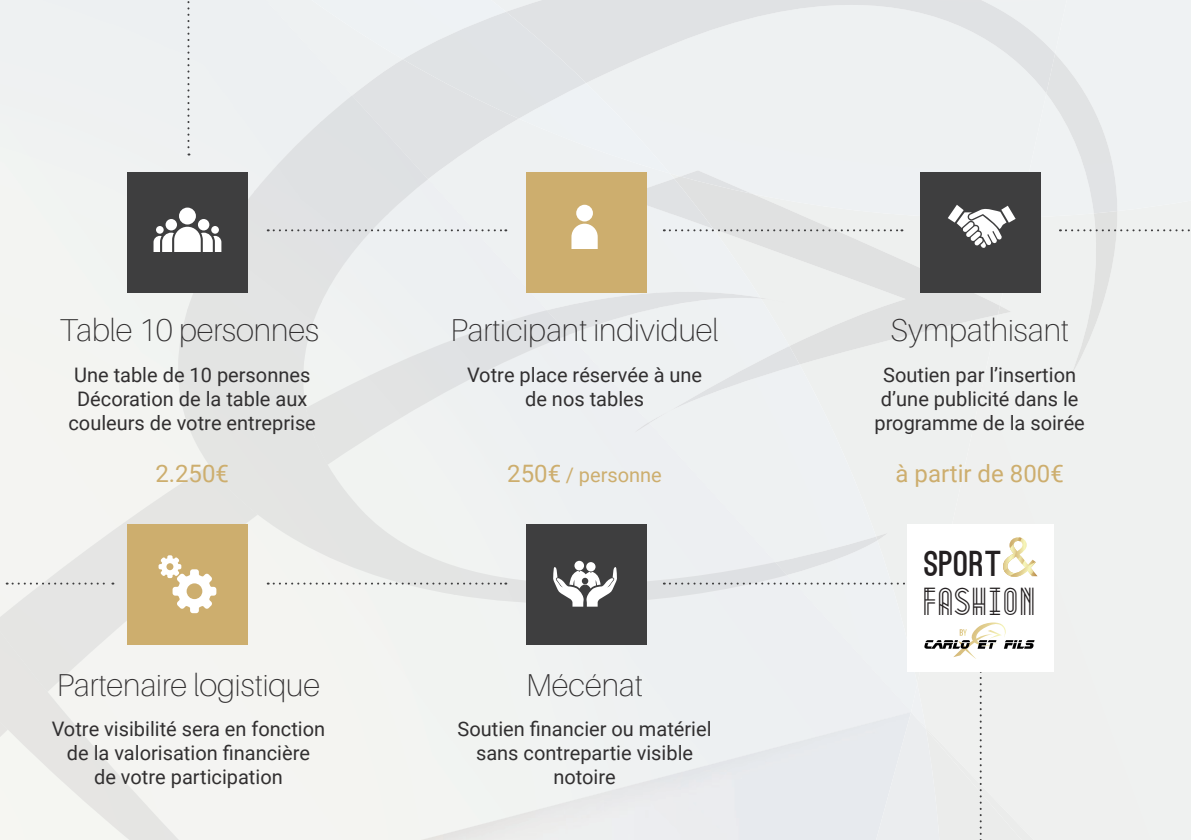
<style>
.page{position:relative;width:1191px;height:840px;background:#fff}
.page>*{position:absolute;margin:0;border:0;box-sizing:border-box;transform-origin:0 0}
.t1{font:34.2px "Metropolis 1920";letter-spacing:.01em;color:#231f20}
.t2{font:900 34.2px "Ostrich Sans";letter-spacing:.025em;color:#231f20;scale:1.05 1}
.t3{font:100 31.6px "Aileron";color:#312f30}
.t4{font:24px "Roboto";color:#cdae6e}
.t5{font:20px/24px "Roboto";color:#312f30;text-align:center}
.t6{font:20px "Roboto";color:#cdae6e}
.s1{font-size:24px}
</style>
<div class="page">
<div style="left:832px;top:364px;width:85px;height:62px;background:#eef0ef"></div>
<div style="left:917px;top:218px;width:274px;height:621px;background:#eff1f0"></div>
<div style="left:179px;top:490px;width:451px;height:349px;background:#f3f4f1"></div>
<div style="left:630px;top:411px;width:71px;height:300px;background:#edf0f2"></div>
<div style="left:700px;top:489px;width:137px;height:43px;background:#eef1f2"></div>
<div style="left:1px;top:0;width:208px;height:465px;background:#f1f3f2"></div>
<div style="left:322px;top:209px;width:238px;height:281px;background:#edf0f2"></div>
<svg style="left:700px;top:479px;width:10px;height:11px"></svg>
<div style="left:209px;top:0;width:72px;height:190px;background:#edf0f2"></div>
<div style="left:279px;top:71px;width:32px;height:50px;background:#edf0f2"></div>
<div style="left:279px;top:15px;width:32px;height:56px;background:#edf0f2"></div>
<img style="left:421px;top:711px;width:243px;height:128px">
<div style="left:491px;top:93px;width:569px;height:125px;background:#eef1f2"></div>
<div style="left:1019px;top:0;width:172px;height:217px;background:#eff2f3"></div>
<div style="left:311px;top:0;width:359px;height:173px;background:#eef1f3"></div>
<img style="left:322px;top:310px;width:247px;height:154px">
<img style="left:1px;top:465px;width:257px;height:271px">
<svg style="left:674px;top:176px;width:326px;height:188px;background:#e8e9e9"></svg>
<svg style="left:998px;top:305px;width:13px;height:9px"></svg>
<img style="left:621px;top:178px;width:178px;height:233px">
<img style="left:680px;top:170px;width:72px;height:24px">
<img style="left:648px;top:411px;width:21px;height:12px">
<img style="left:635px;top:422px;width:14px;height:10px">
<img style="left:1px;top:631px;width:178px;height:208px">
<img style="left:352px;top:59px;width:167px;height:120px">
<img style="left:254px;top:475px;width:201px;height:119px">
<img style="left:454px;top:562px;width:210px;height:41px">
<div style="left:187px;top:190px;width:68px;height:322px;background:#e3e4e3"></div>
<img style="left:174px;top:306px;width:15px;height:121px">
<div style="left:254px;top:412px;width:81px;height:65px;background:#e3e4e3"></div>
<img style="left:254px;top:121px;width:68px;height:292px">
<img style="left:320px;top:95px;width:68px;height:209px">
<img style="left:387px;top:134px;width:41px;height:81px">
<img style="left:506px;top:0;width:549px;height:93px">
<img style="left:1046px;top:54px;width:71px;height:159px">
<img style="left:403px;top:12px;width:183px;height:107px">
<svg style="left:268px;top:229px;width:238px;height:2px"></svg>
<svg style="left:268px;top:582px;width:238px;height:2px"></svg>
<svg style="left:664px;top:229px;width:238px;height:2px"></svg>
<svg style="left:1060px;top:211px;width:131px;height:167px"></svg>
<svg style="left:7px;top:582px;width:106px;height:2px"></svg>
<svg style="left:187px;top:0;width:2px;height:155px"></svg>
<div style="left:907px;top:524px;width:146px;height:147px;background:#fff"></div>
<svg style="left:664px;top:532px;width:381px;height:308px"></svg>
<div style="left:127px;top:172px;width:121px;height:120px;background:#3e3e3f"></div>
<div style="left:127px;top:524px;width:121px;height:120px;background:#cdae6e"></div>
<div style="left:920px;top:172px;width:120px;height:120px;background:#3e3e3f"></div>
<div style="left:526px;top:172px;width:120px;height:120px;background:#cdae6e"></div>
<div style="left:526px;top:524px;width:120px;height:120px;background:#3e3e3f"></div>
<svg style="left:153px;top:207px;width:68px;height:44px"></svg>
<svg style="left:948px;top:205px;width:67px;height:43px"></svg>
<svg style="left:574px;top:560px;width:10px;height:10px"></svg>
<svg style="left:586px;top:561px;width:9px;height:10px"></svg>
<svg style="left:553px;top:566px;width:64px;height:40px"></svg>
<svg style="left:158px;top:555px;width:58px;height:57px"></svg>
<div style="left:576px;top:205px;width:17px;height:16px;background:#fff;border-radius:50%"></div>
<svg style="left:571px;top:223px;width:26px;height:25px"></svg>
<img style="left:0;top:0;width:1px;height:839px">
<h2 class="t3" style="left:60px;top:313px;width:261px">Table 10 personnes</h2>
<p class="t5" style="left:68px;top:361px;width:249px">Une table de 10 personnes<br>Décoration de la table aux couleurs de votre entreprise</p>
<p class="t4" style="left:155px;top:457px;width:75px">2.250€</p>
<h2 class="t3" style="left:57px;top:667px;width:265px">Partenaire logistique</h2>
<p class="t5" style="left:52px;top:715px;width:275px">Votre visibilité sera en fonction de la valorisation financière<br>de votre participation</p>
<h2 class="t3" style="left:450px;top:313px;width:269px">Participant individuel</h2>
<p class="t5" style="left:467px;top:361px;width:237px">Votre place réservée à une de nos tables</p>
<p class="t6" style="left:507px;top:461px;width:156px"><span class="s1">250€</span> / personne</p>
<h2 class="t3" style="left:526px;top:667px;width:118px">Mécénat</h2>
<p class="t5" style="left:457px;top:715px;width:255px">Soutien financier ou matériel sans contrepartie visible notoire</p>
<h2 class="t3" style="left:890px;top:313px;width:180px">Sympathisant</h2>
<p class="t5" style="left:874px;top:361px;width:212px">Soutien par l’insertion d’une publicité dans le programme de la soirée</p>
<p class="t4" style="left:895px;top:457px;width:170px">à partir de 800€</p>
<h1 class="t2" style="left:924px;top:551px;width:76px">SPORT</h1>
<h1 class="t1" style="left:924px;top:573px;width:115px">FASHION</h1>
</div>
